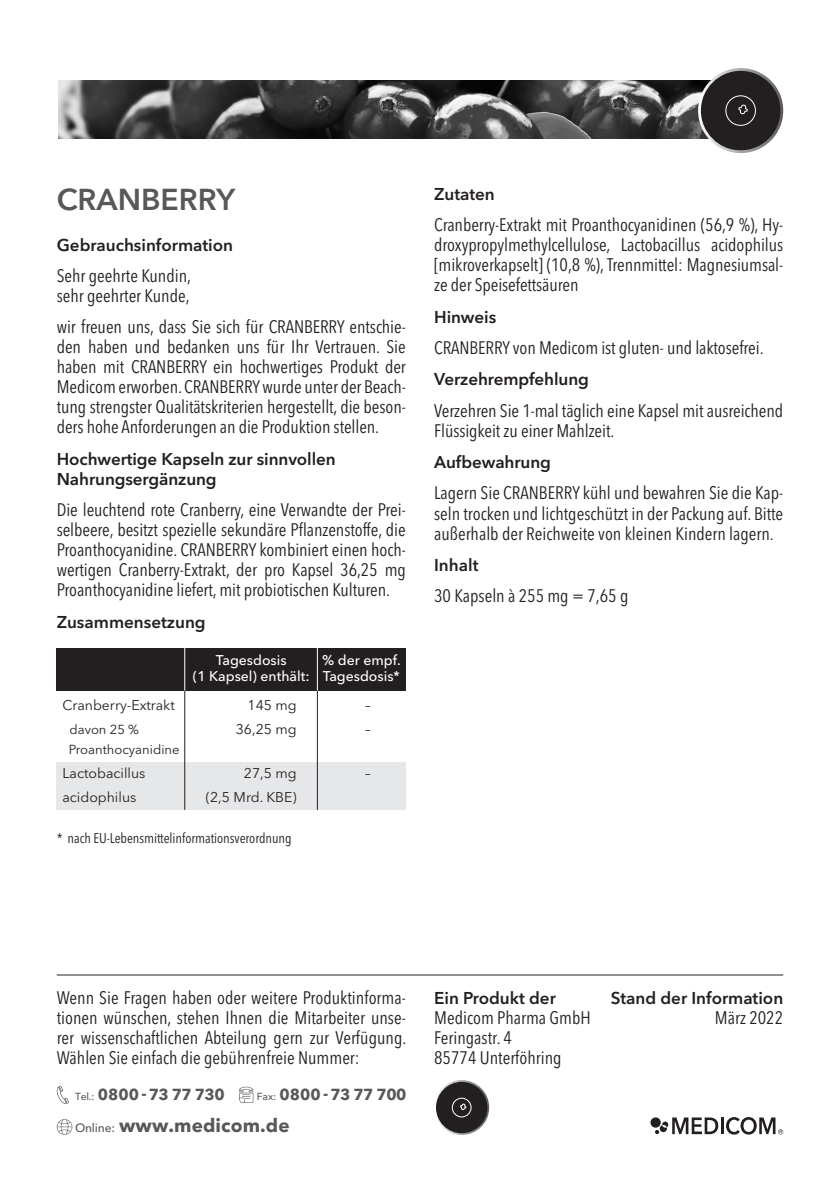
<style>
.page{position:relative;width:840px;height:1191px;background:#fff}
.page>*{position:absolute;margin:0;border:0;box-sizing:border-box;transform-origin:0 0}
.t1{font:600 30px "Avenir Next LT Pro";color:#57585a}
.t2{font:700 18.8px "Avenir Next LT Pro";letter-spacing:.005em;color:#57585a}
.Texto_Avenir_9pt__10{font:condensed 18px/20px "Avenir Next LT Pro";letter-spacing:-.005em;color:#231f20;text-align:justify}
.Texto_Avenir_9pt__12{font:condensed 18px/20px "Avenir Next LT Pro";color:#231f20;text-align:justify}
.Texto_Avenir_9pt__10-2{font:600 17px/20px "Avenir Next LT Pro";letter-spacing:-.005em;color:#231f20}
.t3{font:700 15.8px "Avenir Next LT Pro";letter-spacing:-.03em;color:#57585a}
.t4{font:14px "Avenir Next LT Pro";color:#231f20}
.t5{font:500 14px/16px "Avenir Next LT Pro";color:#fff;text-align:center}
.Texto_Avenir_9pt__10-3{font:condensed 14px "Avenir Next LT Pro";letter-spacing:-.005em;color:#231f20}
.t6{font:13px "Avenir Next LT Pro";color:#231f20}
.s1{font-weight:500;font-size:10.2px}
.s2{font-weight:500;font-size:12px}
</style>
<div class="page">
<img style="left:58px;top:81px;width:650px;height:58px">
<div style="left:57px;top:762px;width:348px;height:48px;background:#e6e7e9"></div>
<div style="left:57px;top:647px;width:348px;height:43px;background:#231f20"></div>
<hr style="left:184px;top:690px;width:1px;height:120px;background:#231f20">
<hr style="left:184px;top:647px;width:1px;height:43px;background:#fff">
<hr style="left:317px;top:690px;width:1px;height:120px;background:#231f20">
<hr style="left:317px;top:647px;width:1px;height:43px;background:#fff">
<svg style="left:697px;top:68px;width:85px;height:85px"></svg>
<div style="left:700px;top:71px;width:80px;height:79px;background:#231f20;border-radius:50%"></div>
<svg style="left:725px;top:95px;width:31px;height:31px"></svg>
<hr style="left:57px;top:974px;width:725px;height:1px;background:#231f20">
<svg style="left:434px;top:1080px;width:55px;height:55px"></svg>
<div style="left:436px;top:1081px;width:51px;height:52px;background:#231f20;border-radius:50%"></div>
<svg style="left:451px;top:1097px;width:21px;height:21px"></svg>
<svg style="left:56px;top:1085px;width:13px;height:19px"></svg>
<svg style="left:57px;top:1119px;width:15px;height:15px"></svg>
<svg style="left:239px;top:1086px;width:14px;height:17px"></svg>
<svg style="left:650px;top:1117px;width:10px;height:10px"></svg>
<svg style="left:654px;top:1117px;width:63px;height:17px"></svg>
<hr style="left:720px;top:1117px;width:3px;height:17px;background:#231f20">
<svg style="left:726px;top:1117px;width:56px;height:17px"></svg>
<p class="t1" style="left:57px;top:181px;width:180px">CRANBERRY</p>
<p class="Texto_Avenir_9pt__10-2" style="left:57px;top:235px;width:178px">Gebrauchsinformation</p>
<p class="Texto_Avenir_9pt__10" style="left:57px;top:266px;width:136px">Sehr geehrte Kundin, sehr geehrter Kunde,</p>
<p class="Texto_Avenir_9pt__10" style="left:57px;top:317px;width:350px">wir freuen uns, dass Sie sich für CRANBERRY entschie&shy;den haben und bedanken uns für Ihr Vertrauen. Sie haben mit CRANBERRY ein hochwertiges Produkt der Medicom erworben. CRANBERRY wurde unter der Beach&shy;tung strengster Qualitätskriterien hergestellt, die beson&shy;ders hohe Anforderungen an die Produktion stellen.</p>
<p class="Texto_Avenir_9pt__10-2" style="left:57px;top:449px;width:280px">Hochwertige Kapseln zur sinnvollen<br>Nahrungsergänzung</p>
<p class="Texto_Avenir_9pt__10" style="left:57px;top:500px;width:350px">Die leuchtend rote Cranberry, eine Verwandte der Prei&shy;selbeere, besitzt spezielle sekundäre Pflanzenstoffe, die Proanthocyanidine. CRANBERRY kombiniert einen hoch&shy;wertigen Cranberry-Extrakt, der pro Kapsel 36,25 mg Proanthocyanidine liefert, mit probiotischen Kulturen.</p>
<p class="Texto_Avenir_9pt__10-2" style="left:57px;top:611px;width:150px">Zusammensetzung</p>
<p class="t5" style="left:193px;top:652px;width:118px">Tagesdosis<br>(1 Kapsel) enthält:</p>
<p class="t5" style="left:322px;top:652px;width:80px;text-align:left">% der empf.<br>Tagesdosis*</p>
<p class="t4" style="left:62px;top:696px;width:114px">Cranberry-Extrakt</p>
<p class="t4" style="left:247px;top:696px;width:51px">145 mg</p>
<p class="t4" style="left:365px;top:696px;width:7px">–</p>
<p class="t6" style="left:69px;top:721px;width:71px">davon 25 %</p>
<p class="t4" style="left:236px;top:720px;width:62px">36,25 mg</p>
<p class="t4" style="left:365px;top:720px;width:7px">–</p>
<p class="t6" style="left:69px;top:741px;width:112px">Proanthocyanidine</p>
<p class="t4" style="left:62px;top:764px;width:84px">Lactobacillus</p>
<p class="t4" style="left:244px;top:764px;width:54px">27,5 mg</p>
<p class="t4" style="left:365px;top:764px;width:7px">–</p>
<p class="t4" style="left:62px;top:788px;width:75px">acidophilus</p>
<p class="t4" style="left:206px;top:788px;width:92px">(2,5 Mrd. KBE)</p>
<p class="Texto_Avenir_9pt__10-3" style="left:57px;top:829px;width:236px">* nach EU-Lebensmittelinformationsverordnung</p>
<p class="Texto_Avenir_9pt__10-2" style="left:434px;top:184px;width:62px">Zutaten</p>
<p class="Texto_Avenir_9pt__10" style="left:434px;top:215px;width:350px">Cranberry-Extrakt mit Proanthocyanidinen (56,9 %), Hy&shy;droxypropylmethylcellulose, Lactobacillus acidophilus [mikroverkapselt] (10,8 %), Trennmittel: Magnesiumsal&shy;ze der Speisefettsäuren</p>
<p class="Texto_Avenir_9pt__10-2" style="left:434px;top:307px;width:64px">Hinweis</p>
<p class="Texto_Avenir_9pt__12" style="left:434px;top:338px;width:331px">CRANBERRY von Medicom ist gluten- und laktosefrei.</p>
<p class="Texto_Avenir_9pt__10-2" style="left:434px;top:369px;width:156px">Verzehrempfehlung</p>
<p class="Texto_Avenir_9pt__10" style="left:434px;top:400px;width:350px">Verzehren Sie 1-mal täglich eine Kapsel mit ausreichend<br>Flüssigkeit zu einer Mahlzeit.</p>
<p class="Texto_Avenir_9pt__10-2" style="left:434px;top:452px;width:118px">Aufbewahrung</p>
<p class="Texto_Avenir_9pt__12" style="left:434px;top:483px;width:350px">Lagern Sie CRANBERRY kühl und bewahren Sie die Kap&shy;seln trocken und lichtgeschützt in der Packung auf. Bitte außerhalb der Reichweite von kleinen Kindern lagern.</p>
<p class="Texto_Avenir_9pt__10-2" style="left:434px;top:555px;width:46px">Inhalt</p>
<p class="Texto_Avenir_9pt__10" style="left:434px;top:586px;width:196px">30 Kapseln à 255 mg = 7,65 g</p>
<p class="Texto_Avenir_9pt__10" style="left:57px;top:988px;width:351px">Wenn Sie Fragen haben oder weitere Produktinforma&shy;tionen wünschen, stehen Ihnen die Mitarbeiter unse&shy;rer wissenschaftlichen Abteilung gern zur Verfügung.<br>Wählen Sie einfach die gebührenfreie Nummer:</p>
<p class="t3" style="left:75px;top:1085px;width:151px"><span class="s1">Tel.:</span> 0800 -73 77 730</p>
<p class="t2" style="left:75px;top:1113px;width:216px"><span class="s2">Online:</span> www.medicom.de</p>
<p class="t3" style="left:257px;top:1085px;width:151px"><span class="s1">Fax:</span> 0800 -73 77 700</p>
<p class="Texto_Avenir_9pt__10-2" style="left:434px;top:987px;width:123px">Ein Produkt der</p>
<p class="Texto_Avenir_9pt__10" style="left:434px;top:1008px;width:158px;text-align:left">Medicom Pharma GmbH<br>Feringastr. 4<br>85774 Unterföhring</p>
<p class="Texto_Avenir_9pt__10-2" style="left:610px;top:988px;width:174px">Stand der Information</p>
<p class="Texto_Avenir_9pt__10" style="left:714px;top:1008px;width:70px">März 2022</p>
</div>
